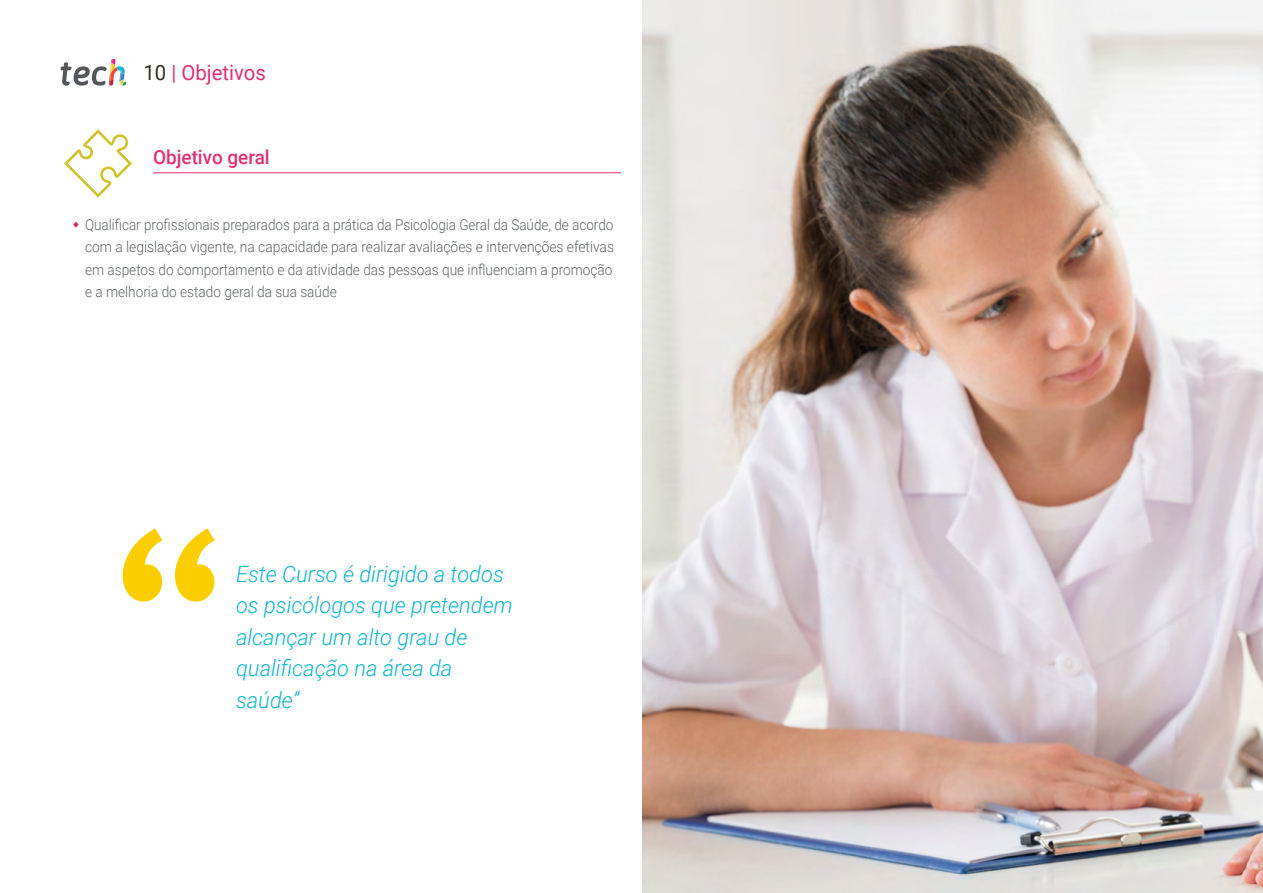
<style>
.page{position:relative;width:1263px;height:893px;background:#fff}
.page>*{position:absolute;margin:0;border:0;box-sizing:border-box;transform-origin:0 0}
.t1{font:italic 300 22.5px/31.5px "Roboto";color:#0fb6cf}
.t2{font:21px "Roboto";color:#df3174}
.t3{font:500 19.5px "Roboto";color:#df3174}
.t4{font:300 15px/22.5px "Roboto";color:#61646a;text-align:justify;scale:.9 1}
.s1{color:#312e20}
</style>
<div class="page">
<hr style="left:153px;top:172px;width:468px;height:1px;background:#df3174">
<svg style="left:64px;top:129px;width:68px;height:69px"></svg>
<svg style="left:123px;top:528px;width:92px;height:74px"></svg>
<svg style="left:61px;top:59px;width:65px;height:27px"></svg>
<img style="left:642px;top:0;width:621px;height:893px">
<h2 class="t2" style="left:144px;top:57px;width:124px"><span class="s1">10</span> | Objetivos</h2>
<h3 class="t3" style="left:153px;top:144px;width:118px">Objetivo geral</h3>
<p class="t4" style="left:85px;top:213px;width:589px">Qualificar profissionais preparados para a prática da Psicologia Geral da Saúde, de acordo com a legislação vigente, na capacidade para realizar avaliações e intervenções efetivas em aspetos do comportamento e da atividade das pessoas que influenciam a promoção e a melhoria do estado geral da sua saúde</p>
<h1 class="t1" style="left:236px;top:557px;width:278px">Este Curso é dirigido a todos os psicólogos que pretendem alcançar um alto grau de qualificação na área da saúde”</h1>
</div>
